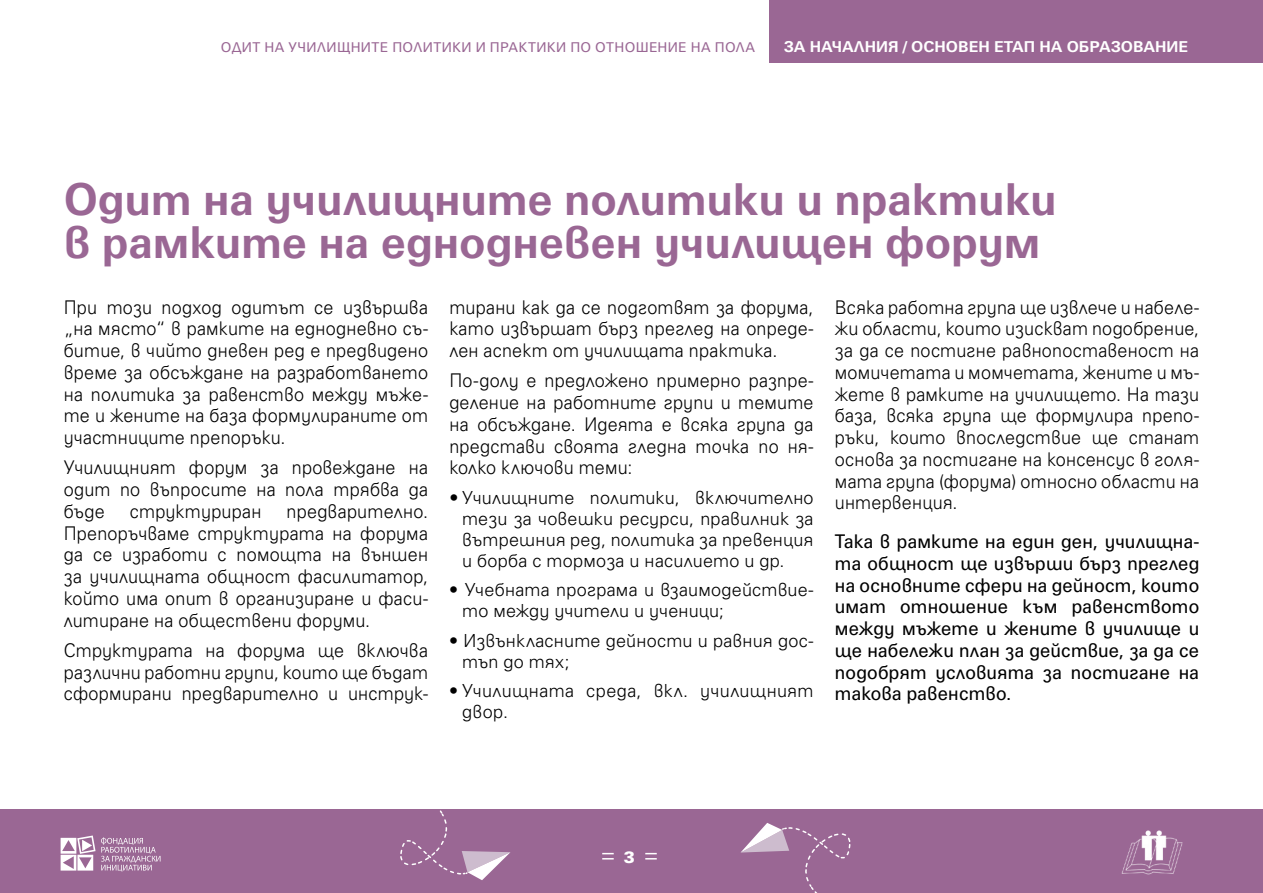
<style>
.page{position:relative;width:1263px;height:893px;background:#fff}
.page>*{position:absolute;margin:0;border:0;box-sizing:border-box;transform-origin:0 0}
.t1{font:700 43.95px/42.5px "SP Universus";color:#9a6794;scale:.96 1}
.t2{font:300 18.9px/21.8px "SP Universus";letter-spacing:.01em;color:#000;text-align:justify;scale:.96 1}
.t3{font:18.9px/21.8px "SP Universus";letter-spacing:.01em;color:#000;text-align:justify;scale:.96 1}
.t4{font:300 18px/21px "SP Universus";letter-spacing:.015em;color:#000}
.t5{font:900 16.5px "SP Universus";color:#fff}
.t6{font:700 15px "SP Universus";color:#fff}
.t7{font:13.5px "SP Universus";letter-spacing:.03em;color:#9a6794}
</style>
<div class="page">
<div style="left:770px;top:0;width:493px;height:62px;background:#9a6794"></div>
<div style="left:0;top:809px;width:1263px;height:84px;background:#9a6794"></div>
<svg style="left:61px;top:835px;width:99px;height:37px"></svg>
<img style="left:1121px;top:830px;width:62px;height:45px">
<svg style="left:602px;top:853px;width:12px;height:6px"></svg>
<svg style="left:645px;top:853px;width:12px;height:6px"></svg>
<svg style="left:400px;top:810px;width:110px;height:70px"></svg>
<svg style="left:740px;top:823px;width:111px;height:70px"></svg>
<p class="t7" style="left:221px;top:39px;width:536px">Одит на училищните политики и практики по отношение на пола</p>
<p class="t6" style="left:784px;top:38px;width:406px">за началния / основен етап на образование</p>
<h1 class="t1" style="left:64px;top:178px;width:1035px">Одит на училищните политики и практики в рамките на еднодневен училищен форум</h1>
<p class="t2" style="left:64px;top:296px;width:381px">При този подход одитът се извършва „на място“ в рамките на еднодневно съ&shy;битие, в чийто дневен ред е предвидено време за обсъждане на разработването на политика за равенство между мъже&shy;те и жените на база формулираните от участниците препоръки.</p>
<p class="t2" style="left:64px;top:457px;width:381px">Училищният форум за провеждане на одит по въпросите на пола трябва да бъде</p>
<p class="t2" style="left:449px;top:296px;width:381px">тирани как да се подготвят за форума, като извършат бърз преглед на опреде&shy;лен аспект от училищата практика.</p>
<p class="t2" style="left:449px;top:370px;width:381px">По-долу е предложено примерно разпре&shy;деление на работните групи и темите на обсъждане. Идеята е всяка група да представи своята гледна точка по ня&shy;колко ключови теми:</p>
<p class="t4" style="left:462px;top:487px;width:353px;text-align:justify;text-indent:-13px">• Училищните политики, включително тези за човешки ресурси, правилник за вътрешния ред, политика за превенция и борба с тормоза и насилието и др.</p>
<p class="t4" style="left:462px;top:579px;width:353px;text-indent:-13px">• Учебната програма и взаимодействие&shy;то между учители и ученици;</p>
<p class="t4" style="left:462px;top:630px;width:353px;text-indent:-13px">• Извънкласните дейности и равния дос&shy;тъп до тях;</p>
<p class="t4" style="left:462px;top:680px;width:353px;text-indent:-13px">• Училищната среда, вкл. училищният двор.</p>
<p class="t2" style="left:835px;top:296px;width:381px">Всяка работна група ще извлече и набеле&shy;жи области, които изискват подобрение, за да се постигне равнопоставеност на момичетата и момчетата, жените и мъ&shy;жете в рамките на училището. На тази база, всяка група ще формулира препо&shy;ръки, които впоследствие ще станат основа за постигане на консенсус в голя&shy;мата група (форума) относно области на интервенция.</p>
<p class="t3" style="left:835px;top:530px;width:381px">Така в рамките на един ден, училищна&shy;та общност ще извърши бърз преглед на основните сфери на дейност, които имат отношение към равенството между мъжете и жените в училище и ще набележи план за действие, за да се подобрят условията за постигане на такова равенство.</p>
<p class="t2" style="left:64px;top:500px;width:381px;text-indent:223px">предварително.<br>Препоръчваме структурата на форума да се изработи с помощта на външен за училищната общност фасилитатор, който има опит в организиране и фаси&shy;литиране на обществени форуми.</p>
<p class="t2" style="left:64px;top:639px;width:381px">Структурата на форума ще включва различни работни групи, които ще бъдат сформирани предварително и инструк-</p>
<p class="t2" style="left:130px;top:500px;width:139px">структуриран</p>
<p class="t5" style="left:624px;top:847px;width:13px">3</p>
</div>
